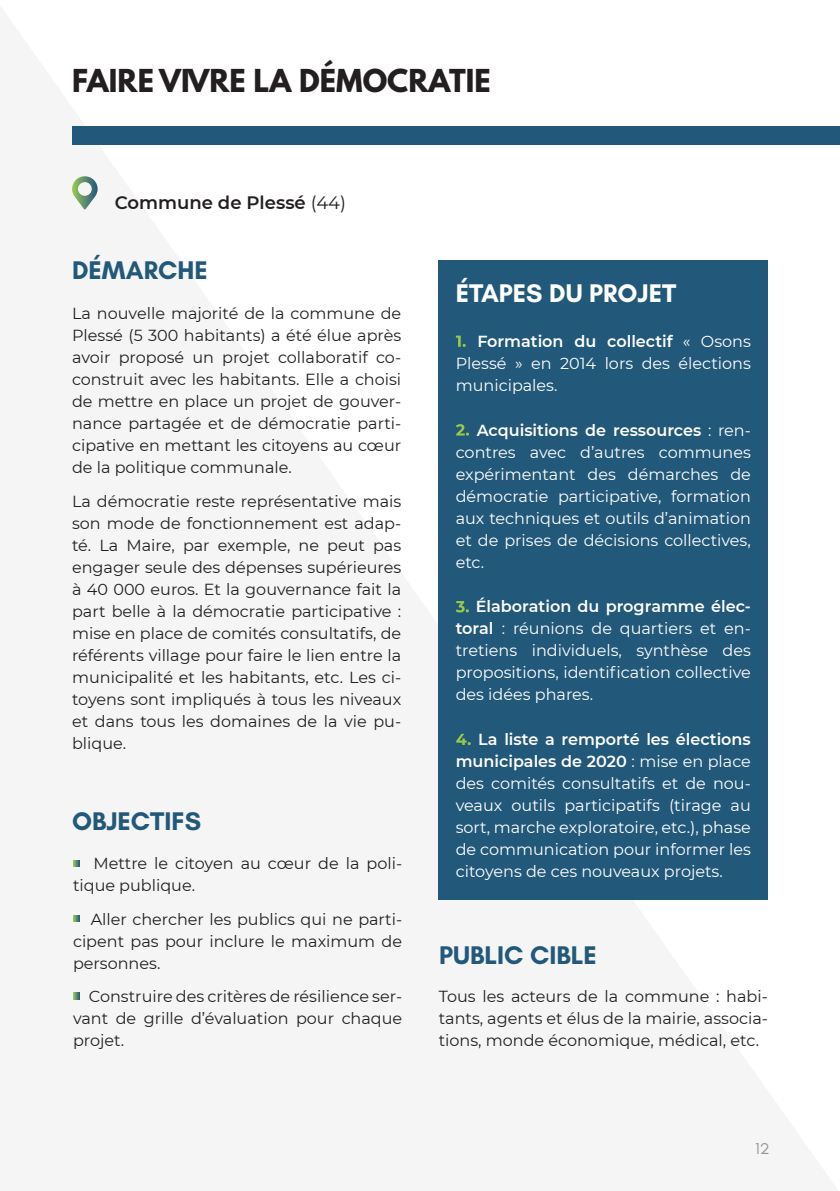
<style>
.page{position:relative;width:840px;height:1191px;background:#fff}
.page>*{position:absolute;margin:0;border:0;box-sizing:border-box;transform-origin:0 0}
.t1{font:700 28px "League Spartan";color:#231f20}
.t2{font:700 26px "Glacial Indifference";color:#225879}
.t3{font:700 26px "Glacial Indifference";color:#fff}
.t4{font:600 18px "Montserrat";color:#231f20}
.t5{font:16px/22px "Montserrat";color:#231f20;text-align:justify}
.t6{font:16px/22px "Montserrat";color:#fff;text-align:justify}
.t7{font:16px "Glacial Indifference";color:#939598}
.s1{font-weight:400}
.s2{font-weight:700}
.s3{font-weight:600}
</style>
<div class="page">
<div style="left:72px;top:126px;width:767px;height:18px;background:#225879"></div>
<svg style="left:73px;top:860px;width:6px;height:6px"></svg>
<svg style="left:73px;top:915px;width:6px;height:7px"></svg>
<svg style="left:73px;top:992px;width:6px;height:7px"></svg>
<svg style="left:72px;top:176px;width:26px;height:34px"></svg>
<div style="left:438px;top:260px;width:329px;height:639px;background:#225879"></div>
<h1 class="t1" style="left:72px;top:59px;width:420px">FAIRE VIVRE LA DÉMOCRATIE</h1>
<p class="t4" style="left:115px;top:190px;width:233px">Commune de Plessé <span class="s1">(44)</span></p>
<h2 class="t2" style="left:72px;top:254px;width:137px">DÉMARCHE</h2>
<p class="t5" style="left:72px;top:302px;width:330px">La nouvelle majorité de la commune de Plessé (5 300 habitants) a été élue après avoir proposé un projet collaboratif co&shy;construit avec les habitants. Elle a choisi de mettre en place un projet de gouver&shy;nance partagée et de démocratie parti&shy;cipative en mettant les citoyens au cœur de la politique communale.</p>
<p class="t5" style="left:72px;top:489px;width:330px">La démocratie reste représentative mais son mode de fonctionnement est adap&shy;té. La Maire, par exemple, ne peut pas engager seule des dépenses supérieures à 40 000 euros. Et la gouvernance fait la part belle à la démocratie participative : mise en place de comités consultatifs, de référents village pour faire le lien entre la municipalité et les habitants, etc. Les ci&shy;toyens sont impliqués à tous les niveaux et dans tous les domaines de la vie pu&shy;blique.</p>
<h2 class="t2" style="left:72px;top:805px;width:130px">OBJECTIFS</h2>
<p class="t5" style="left:73px;top:852px;width:330px;text-indent:21px">Mettre le citoyen au cœur de la poli&shy;tique publique.</p>
<p class="t5" style="left:73px;top:907px;width:330px;text-indent:18px">Aller chercher les publics qui ne parti&shy;cipent pas pour inclure le maximum de personnes.</p>
<p class="t5" style="left:73px;top:985px;width:330px;text-indent:16px">Construire des critères de résilience ser&shy;vant de grille d’évaluation pour chaque projet.</p>
<h2 class="t3" style="left:455px;top:277px;width:222px">ÉTAPES DU PROJET</h2>
<p class="t6" style="left:455px;top:329px;width:296px"><span class="s2">1.</span> <span class="s3">Formation du collectif</span> « Osons Plessé » en 2014 lors des élections municipales.</p>
<p class="t6" style="left:455px;top:418px;width:296px"><span class="s2">2.</span> <span class="s3">Acquisitions de ressources</span> : ren&shy;contres avec d’autres communes expérimentant des démarches de démocratie participative, formation aux techniques et outils d’animation et de prises de décisions collectives, etc.</p>
<p class="t6" style="left:455px;top:595px;width:296px"><span class="s2">3.</span> <span class="s3">Élaboration du programme élec&shy;toral</span> : réunions de quartiers et en&shy;tretiens individuels, synthèse des propositions, identification collective des idées phares.</p>
<p class="t6" style="left:455px;top:727px;width:296px"><span class="s2">4.</span> <span class="s3">La liste a remporté les élections municipales de 2020</span> : mise en place des comités consultatifs et de nou&shy;veaux outils participatifs (tirage au sort, marche exploratoire, etc.), phase de communication pour informer les citoyens de ces nouveaux projets.</p>
<h2 class="t2" style="left:439px;top:939px;width:159px">PUBLIC CIBLE</h2>
<p class="t5" style="left:438px;top:985px;width:330px">Tous les acteurs de la commune : habi&shy;tants, agents et élus de la mairie, associa&shy;tions, monde économique, médical, etc.</p>
<p class="t7" style="left:754px;top:1140px;width:16px">12</p>
</div>
